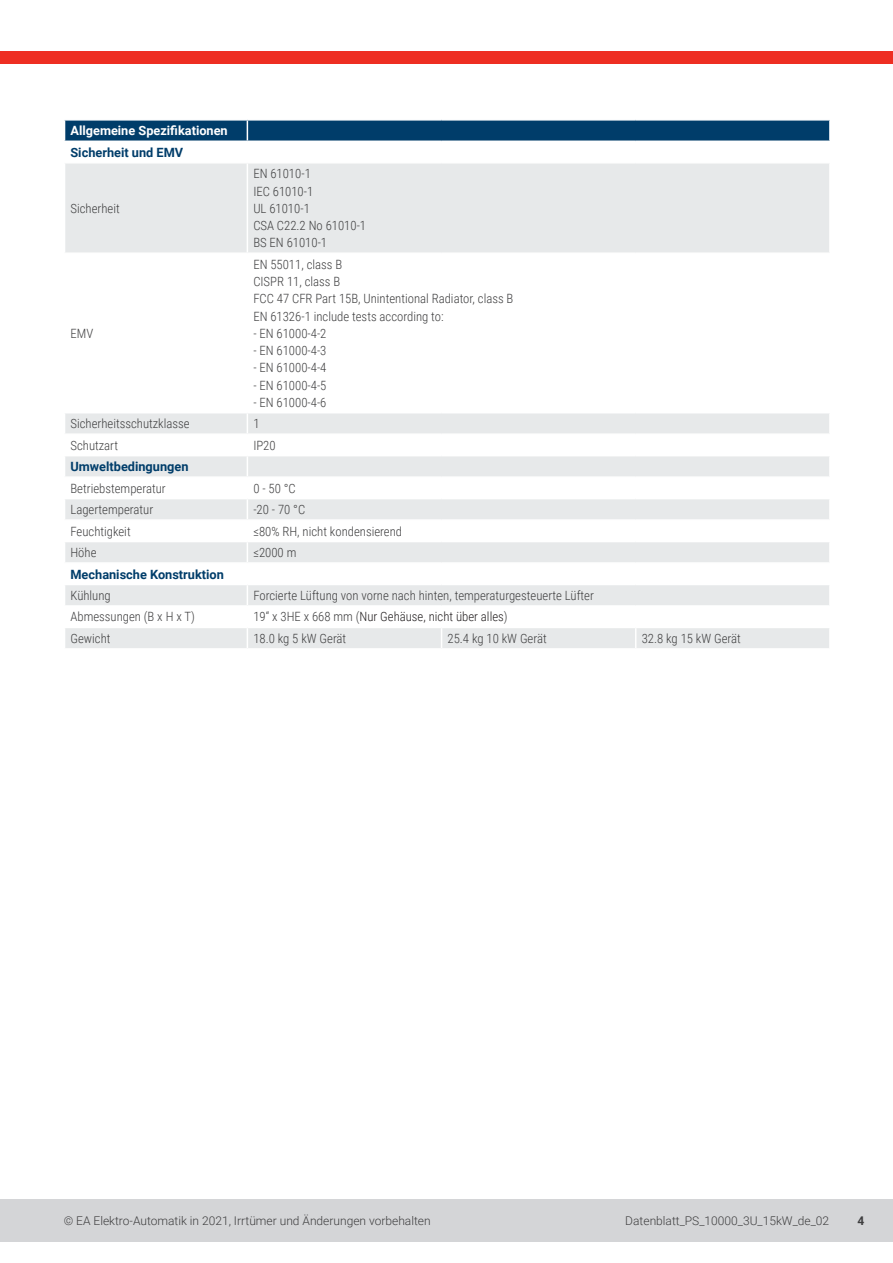
<style>
.page{position:relative;width:893px;height:1263px;background:#fff}
.page>*{position:absolute;margin:0;border:0;box-sizing:border-box;transform-origin:0 0}
.t1{font:300 12.75px "Roboto Condensed";color:#3e3e3f}
.t2{font:700 12.75px "Roboto";color:#003d6a}
.t3{font:300 12.75px "Roboto Condensed";color:#231f20}
.t4{font:700 12.75px "Roboto";color:#fff}
.t5{font:300 12px "Roboto";color:#3e3e3f}
.t6{font:700 12px "Roboto";color:#3e3e3f}
.s1{color:#3e3e3f}
</style>
<div class="page">
<div style="left:0;top:1199px;width:893px;height:43px;background:#d4d5d7"></div>
<div style="left:0;top:51px;width:893px;height:13px;background:#ee2e22"></div>
<svg style="left:65px;top:163px;width:764px;height:485px"></svg>
<svg style="left:64px;top:120px;width:766px;height:21px;background:#0d4771"></svg>
<hr style="left:247px;top:163px;width:1px;height:89px;background:#fff">
<hr style="left:64px;top:252px;width:183px;height:2px;background:#fff">
<hr style="left:247px;top:252px;width:195px;height:2px;background:#fff">
<hr style="left:247px;top:254px;width:1px;height:158px;background:#fff">
<hr style="left:442px;top:252px;width:194px;height:2px;background:#fff">
<hr style="left:636px;top:252px;width:195px;height:2px;background:#fff">
<hr style="left:64px;top:412px;width:183px;height:1px;background:#fff">
<hr style="left:247px;top:412px;width:195px;height:1px;background:#fff">
<hr style="left:442px;top:412px;width:194px;height:1px;background:#fff">
<hr style="left:636px;top:412px;width:195px;height:1px;background:#fff">
<hr style="left:64px;top:433px;width:183px;height:2px;background:#fff">
<hr style="left:247px;top:433px;width:195px;height:2px;background:#fff">
<hr style="left:442px;top:433px;width:194px;height:2px;background:#fff">
<hr style="left:636px;top:433px;width:195px;height:2px;background:#fff">
<hr style="left:64px;top:455px;width:183px;height:1px;background:#fff">
<hr style="left:247px;top:455px;width:195px;height:1px;background:#fff">
<hr style="left:442px;top:455px;width:194px;height:1px;background:#fff">
<hr style="left:636px;top:455px;width:195px;height:1px;background:#fff">
<hr style="left:64px;top:476px;width:183px;height:2px;background:#fff">
<hr style="left:247px;top:476px;width:195px;height:2px;background:#fff">
<hr style="left:442px;top:476px;width:194px;height:2px;background:#fff">
<hr style="left:636px;top:476px;width:195px;height:2px;background:#fff">
<hr style="left:64px;top:498px;width:183px;height:1px;background:#fff">
<hr style="left:247px;top:498px;width:195px;height:1px;background:#fff">
<hr style="left:442px;top:498px;width:194px;height:1px;background:#fff">
<hr style="left:636px;top:498px;width:195px;height:1px;background:#fff">
<hr style="left:64px;top:519px;width:183px;height:2px;background:#fff">
<hr style="left:247px;top:519px;width:195px;height:2px;background:#fff">
<hr style="left:442px;top:519px;width:194px;height:2px;background:#fff">
<hr style="left:636px;top:519px;width:195px;height:2px;background:#fff">
<hr style="left:64px;top:541px;width:183px;height:1px;background:#fff">
<hr style="left:247px;top:541px;width:195px;height:1px;background:#fff">
<hr style="left:442px;top:541px;width:194px;height:1px;background:#fff">
<hr style="left:636px;top:541px;width:195px;height:1px;background:#fff">
<hr style="left:64px;top:562px;width:183px;height:2px;background:#fff">
<hr style="left:247px;top:562px;width:195px;height:2px;background:#fff">
<hr style="left:442px;top:562px;width:194px;height:2px;background:#fff">
<hr style="left:636px;top:562px;width:195px;height:2px;background:#fff">
<hr style="left:64px;top:584px;width:183px;height:1px;background:#fff">
<hr style="left:247px;top:584px;width:195px;height:1px;background:#fff">
<hr style="left:442px;top:584px;width:194px;height:1px;background:#fff">
<hr style="left:636px;top:584px;width:195px;height:1px;background:#fff">
<hr style="left:64px;top:605px;width:183px;height:2px;background:#fff">
<hr style="left:247px;top:605px;width:195px;height:2px;background:#fff">
<hr style="left:442px;top:605px;width:194px;height:2px;background:#fff">
<hr style="left:636px;top:605px;width:195px;height:2px;background:#fff">
<hr style="left:64px;top:627px;width:183px;height:1px;background:#fff">
<hr style="left:247px;top:627px;width:195px;height:1px;background:#fff">
<svg style="left:247px;top:413px;width:1px;height:235px"></svg>
<hr style="left:442px;top:627px;width:194px;height:1px;background:#fff">
<svg style="left:441px;top:628px;width:1px;height:20px"></svg>
<hr style="left:636px;top:627px;width:195px;height:1px;background:#fff">
<svg style="left:635px;top:628px;width:1px;height:20px"></svg>
<p class="t4" style="left:70px;top:122px;width:159px">Allgemeine Spezifikationen</p>
<p class="t2" style="left:70px;top:143px;width:114px">Sicherheit und EMV</p>
<p class="t1" style="left:70px;top:199px;width:51px">Sicherheit</p>
<p class="t1" style="left:70px;top:324px;width:24px">EMV</p>
<p class="t1" style="left:253px;top:165px;width:59px">EN 61010-1</p>
<p class="t1" style="left:253px;top:182px;width:61px">IEC 61010-1</p>
<p class="t1" style="left:253px;top:199px;width:58px">UL 61010-1</p>
<p class="t1" style="left:253px;top:217px;width:114px">CSA C22.2 No 61010-1</p>
<p class="t1" style="left:253px;top:234px;width:75px">BS EN 61010-1</p>
<p class="t1" style="left:253px;top:255px;width:90px">EN 55011, class B</p>
<p class="t1" style="left:253px;top:273px;width:88px">CISPR 11, class B</p>
<p class="t1" style="left:253px;top:290px;width:262px">FCC 47 CFR Part 15B, Unintentional Radiator, class B</p>
<p class="t1" style="left:253px;top:307px;width:192px">EN 61326-1 include tests according to:</p>
<p class="t1" style="left:253px;top:324px;width:75px">- EN 61000-4-2</p>
<p class="t1" style="left:253px;top:342px;width:75px">- EN 61000-4-3</p>
<p class="t1" style="left:253px;top:359px;width:75px">- EN 61000-4-4</p>
<p class="t1" style="left:253px;top:376px;width:75px">- EN 61000-4-5</p>
<p class="t1" style="left:253px;top:393px;width:75px">- EN 61000-4-6</p>
<p class="t1" style="left:70px;top:415px;width:121px">Sicherheitsschutzklasse</p>
<p class="t1" style="left:253px;top:415px;width:8px">1</p>
<p class="t1" style="left:70px;top:436px;width:49px">Schutzart</p>
<p class="t1" style="left:253px;top:436px;width:24px">IP20</p>
<p class="t2" style="left:70px;top:458px;width:120px">Umweltbedingungen</p>
<p class="t1" style="left:70px;top:479px;width:97px">Betriebstemperatur</p>
<p class="t1" style="left:253px;top:479px;width:44px">0 - 50 °C</p>
<p class="t1" style="left:70px;top:501px;width:84px">Lagertemperatur</p>
<p class="t1" style="left:253px;top:501px;width:53px">-20 - 70 °C</p>
<p class="t1" style="left:70px;top:522px;width:62px">Feuchtigkeit</p>
<p class="t1" style="left:253px;top:522px;width:150px">≤80% RH, nicht kondensierend</p>
<p class="t1" style="left:70px;top:544px;width:28px">Höhe</p>
<p class="t1" style="left:253px;top:544px;width:45px">≤2000 m</p>
<p class="t2" style="left:70px;top:565px;width:155px">Mechanische Konstruktion</p>
<p class="t1" style="left:70px;top:586px;width:42px">Kühlung</p>
<p class="t1" style="left:253px;top:586px;width:342px">Forcierte Lüftung von vorne nach hinten, temperaturgesteuerte Lüfter</p>
<p class="t1" style="left:70px;top:608px;width:126px">Abmessungen (B x H x T)</p>
<p class="t3" style="left:253px;top:608px;width:256px"><span class="s1">19“ x 3HE x 668 mm (</span>Nur Gehäuse, nicht über alles<span class="s1">)</span></p>
<p class="t1" style="left:70px;top:629px;width:42px">Gewicht</p>
<p class="t1" style="left:253px;top:629px;width:94px">18.0 kg 5 kW Gerät</p>
<p class="t1" style="left:447px;top:629px;width:101px">25.4 kg 10 kW Gerät</p>
<p class="t1" style="left:642px;top:629px;width:101px">32.8 kg 15 kW Gerät</p>
<p class="t5" style="left:64px;top:1212px;width:368px">© EA Elektro-Automatik in 2021, Irrtümer und Änderungen vorbehalten</p>
<p class="t5" style="left:625px;top:1212px;width:205px">Datenblatt_PS_10000_3U_15kW_de_02</p>
<p class="t6" style="left:858px;top:1212px;width:8px">4</p>
</div>
